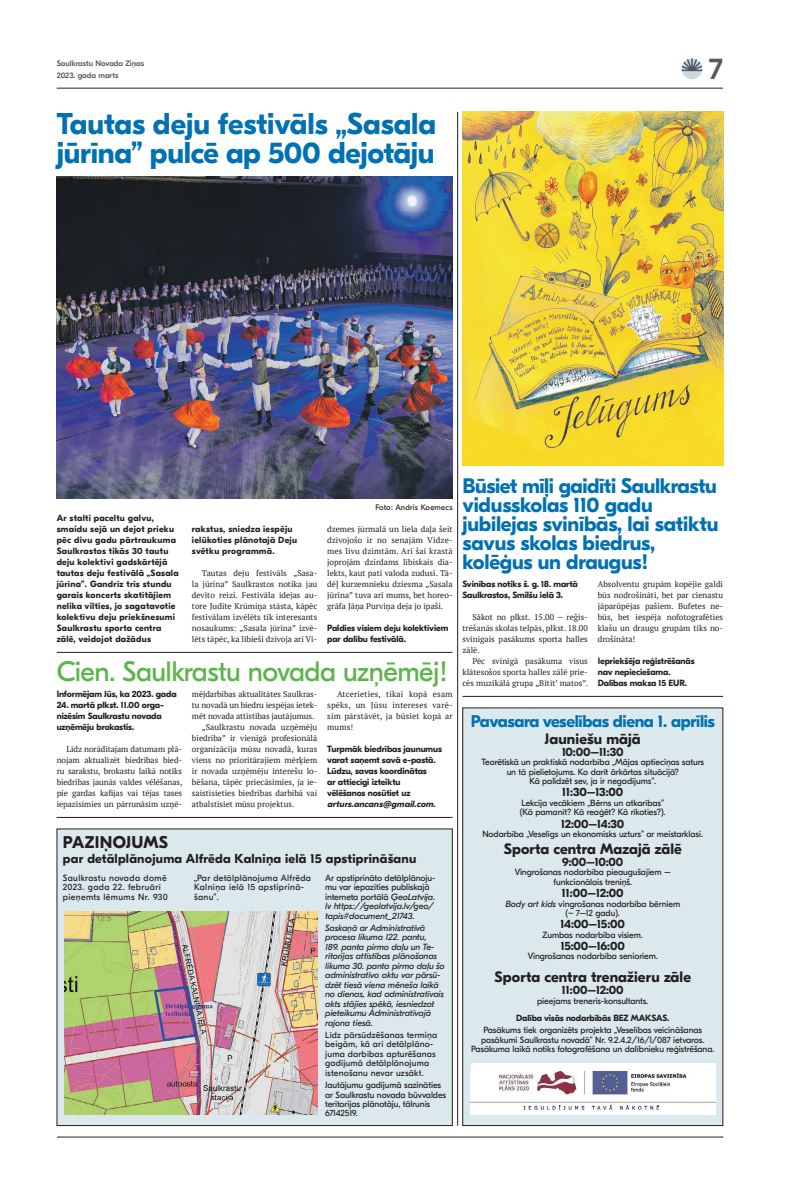
<style>
.page{position:relative;width:794px;height:1191px;background:#fff}
.page>*{position:absolute;margin:0;border:0;box-sizing:border-box;transform-origin:0 0}
.t1{font:700 30px/29px "GT Eesti Pro Display";letter-spacing:-.01em;color:#0071b2}
.t2{font:500 30px "GT Eesti Pro Display";color:#57585a}
.t3{font:28px "GT Eesti Pro Display";letter-spacing:-.02em;color:#5bb54a}
.t4{font:700 21px/19px "GT Eesti Pro Display";letter-spacing:-.01em;color:#0071b2}
.t5{font:700 17px "GT Eesti Pro Display";letter-spacing:-.02em;color:#0071b2}
.t6{font:700 17px "GT Eesti Pro Display";letter-spacing:.02em;color:#231f20}
.t7{font:700 15px "GT Eesti Pro Display";letter-spacing:.01em;color:#231f20}
.t8{font:700 13px "GT Eesti Pro Display";letter-spacing:.02em;color:#231f20}
.t9{font:700 12px "GT Eesti Pro Display";letter-spacing:-.01em;color:#231f20}
.t10{font:9px/9.4px "GT Eesti Pro Display";letter-spacing:-.01em;color:#231f20;text-align:center}
.t11{font:700 9px/11px "GT Eesti Pro Display";letter-spacing:-.01em;color:#231f20}
.t12{font:700 9px/11px "GT Eesti Pro Display";letter-spacing:.03em;color:#231f20}
.t13{font:italic 9px/9.5px "GT Eesti Pro Display";letter-spacing:-.01em;color:#231f20}
.t14{font:9px/9.5px "GT Eesti Pro Display";letter-spacing:.02em;color:#231f20}
.t15{font:9px/9.5px "GT Eesti Pro Display";letter-spacing:.04em;color:#231f20}
.t16{font:9px/9.5px "GT Eesti Pro Display";letter-spacing:.03em;color:#231f20}
.t17{font:italic 700 9px "GT Eesti Pro Display";color:#231f20}
.t18{font:8.3px/11px "PT Serif";color:#231f20;text-align:justify}
.t19{font:500 8px/12px "GT Eesti Pro Display";color:#57585a}
.t20{font:8px "GT Eesti Pro Display";letter-spacing:.02em;color:#231f20}
.s1{font-style:italic}
</style>
<div class="page">
<hr style="left:57px;top:88px;width:666px;height:1px;background:#231f20">
<hr style="left:57px;top:1136px;width:666px;height:1px;background:#231f20">
<svg style="left:681px;top:58px;width:21px;height:21px"></svg>
<svg style="left:681px;top:58px;width:21px;height:13px"></svg>
<hr style="left:462px;top:696px;width:261px;height:1px;background:#231f20">
<hr style="left:57px;top:817px;width:395px;height:1px;background:#231f20">
<hr style="left:57px;top:652px;width:395px;height:1px;background:#231f20">
<hr style="left:457px;top:112px;width:1px;height:1013px;background:#231f20">
<div style="left:463px;top:708px;width:260px;height:417px;background:#dbe9ed"></div>
<div style="left:462px;top:707px;width:261px;height:418px;border:1px solid #231f20"></div>
<img style="left:462px;top:112px;width:261px;height:353px">
<div style="left:471px;top:1063px;width:244px;height:51px;background:#fff"></div>
<img style="left:471px;top:1071px;width:244px;height:39px">
<img style="left:57px;top:176px;width:395px;height:322px">
<div style="left:57px;top:829px;width:395px;height:296px;background:#dbe9ed"></div>
<img style="left:65px;top:911px;width:252px;height:203px">
<p class="t19" style="left:57px;top:58px;width:89px">Saulkrastu Novada Ziņas<br>2023. gada marts</p>
<h1 class="t1" style="left:57px;top:110px;width:381px">Tautas deju festivāls „Sasala jūrīna” pulcē ap 500 dejotāju</h1>
<h1 class="t2" style="left:709px;top:53px;width:16px">7</h1>
<p class="t12" style="left:57px;top:512px;width:123px">Ar stalti paceltu galvu, smaidu sejā un dejot prieku pēc divu gadu pārtraukuma<br>Saulkrastos tikās 30 tautu deju kolektīvi gadskārtējā tautas deju festivālā „Sasala jūrīna”. Gandrīz trīs stundu garais koncerts skatītājiem nelika vilties, jo sagatavotie kolektīvu deju priekšnesumi<br>Saulkrastu sporta centra zālē, veidojot dažādus</p>
<p class="t12" style="left:192px;top:523px;width:107px">rakstus, sniedza iespēju ielūkoties plānotajā Deju svētku programmā.</p>
<p class="t18" style="left:192px;top:567px;width:127px;text-indent:10px">Tautas deju festivāls „Sasa&shy;la jūrīna” Saulkrastos notika jau devīto reizi. Festivāla idejas au&shy;tore Judīte Krūmiņa stāsta, kāpēc festivālam izvēlēts tik interesants nosaukums: „Sasala jūrīna” izvē&shy;lēts tāpēc, ka lībieši dzīvoja arī Vi-</p>
<p class="t20" style="left:375px;top:502px;width:79px">Foto: Andris Koemecs</p>
<p class="t18" style="left:327px;top:523px;width:127px">dzemes jūrmalā un liela daļa šeit dzīvojošo ir no senajām Vidze&shy;mes līvu dzimtām. Arī šai krastā joprojām dzirdams lībiskais dia&shy;lekts, kaut pati valoda zudusi. Tā&shy;dēļ kurzemnieku dziesma „Sasala jūrīna” tuva arī mums, bet horeo&shy;grāfa Jāņa Purviņa deja jo īpaši.</p>
<p class="t11" style="left:327px;top:622px;width:123px">Paldies visiem deju kolektīviem par dalību festivālā.</p>
<h2 class="t3" style="left:57px;top:656px;width:393px">Cien. Saulkrastu novada uzņēmēj!</h2>
<p class="t11" style="left:57px;top:688px;width:121px">Informējam Jūs, ka 2023. gada</p>
<p class="t11" style="left:57px;top:699px;width:109px">24. martā plkst. 11.00 orga&shy;nizēsim Saulkrastu novada uzņēmēju brokastis.</p>
<p class="t18" style="left:57px;top:743px;width:127px;text-indent:10px">Līdz norādītajam datumam plā&shy;nojam aktualizēt biedrības bied&shy;ru sarakstu, brokastu laikā notiks biedrības jaunās valdes vēlēšanas, pie gardas kafijas vai tējas tases iepazīsimies un pārrunāsim uzņē-</p>
<p class="t18" style="left:192px;top:688px;width:127px">mējdarbības aktualitātes Saulkras-</p>
<p class="t18" style="left:192px;top:699px;width:127px">tu novadā un biedru iespējas ietek-</p>
<p class="t18" style="left:192px;top:710px;width:124px">mēt novada attīstības jautājumus.</p>
<p class="t18" style="left:202px;top:721px;width:117px">„Saulkrastu novada uzņēmēju</p>
<p class="t18" style="left:192px;top:732px;width:127px">biedrība” ir vienīgā profesionālā</p>
<p class="t18" style="left:192px;top:743px;width:127px">organizācija mūsu novadā, kuras</p>
<p class="t18" style="left:192px;top:754px;width:127px">viens no prioritārajiem mērķiem</p>
<p class="t18" style="left:192px;top:765px;width:127px">ir novada uzņēmēju interešu lo-</p>
<p class="t18" style="left:192px;top:776px;width:127px">bēšana, tāpēc priecāsimies, ja ie-</p>
<p class="t18" style="left:192px;top:787px;width:127px">saistīsieties biedrības darbībā vai</p>
<p class="t18" style="left:192px;top:798px;width:104px">atbalstīsiet mūsu projektus.</p>
<p class="t18" style="left:327px;top:688px;width:127px;text-indent:10px">Atcerieties, tikai kopā esam spēks, un Jūsu intereses varē&shy;sim pārstāvēt, ja būsiet kopā ar mums!</p>
<p class="t11" style="left:327px;top:743px;width:116px">Turpmāk biedrības jaunumus varat saņemt savā e-pastā.<br>Lūdzu, savas koordinātas<br>ar attiecīgi izteiktu<br>vēlēšanos nosūtiet uz</p>
<p class="t17" style="left:327px;top:798px;width:112px">arturs.ancans@gmail.com.</p>
<h3 class="t6" style="left:63px;top:832px;width:107px">PAZIŅOJUMS</h3>
<h3 class="t8" style="left:63px;top:851px;width:355px">par detālplānojuma Alfrēda Kalniņa ielā 15 apstiprināšanu</h3>
<p class="t15" style="left:63px;top:873px;width:106px">Saulkrastu novada domē<br>2023. gada 22. februārī pieņemts lēmums Nr. 930</p>
<p class="t16" style="left:194px;top:873px;width:119px">„Par detālplānojuma Alfrēda<br>Kalniņa ielā 15 apstiprinā&shy;šanu”.</p>
<p class="t10" style="left:325px;top:873px;width:112px;text-align:left">Ar apstiprināto detālplānoju&shy;mu var iepazīties publiskajā interneta portālā <span class="s1">ĢeoLatvija. lv https://geolatvija.lv/geo/ tapis#document_21743.</span></p>
<p class="t13" style="left:325px;top:923px;width:121px">Saskaņā ar Administratīvā procesa likuma 122. pantu,<br>189. panta pirmo daļu un Te&shy;ritorijas attīstības plānošanas likuma 30. panta pirmo daļu šo administratīvo aktu var pārsū&shy;dzēt tiesā viena mēneša laikā no dienas, kad administratīvais akts stājies spēkā, iesniedzot pieteikumu Administratīvajā rajona tiesā.</p>
<p class="t14" style="left:325px;top:1030px;width:114px">Līdz pārsūdzēšanas termiņa beigām, kā arī detālplāno&shy;juma darbības apturēšanas gadījumā detālplānojuma īstenošanu nevar uzsākt.</p>
<p class="t10" style="left:325px;top:1080px;width:123px;text-align:left">Jautājumu gadījumā sazināties ar Saulkrastu novada būvvaldes teritorijas plānotāju, tālrunis<br>67142519.</p>
<h3 class="t4" style="left:462px;top:476px;width:258px">Būsiet mīļi gaidīti Saulkrastu vidusskolas 110 gadu jubilejas svinībās, lai satiktu savus skolas biedrus, kolēģus un draugus!</h3>
<p class="t11" style="left:462px;top:578px;width:117px">Svinības notiks š. g. 18. martā<br>Saulkrastos, Smilšu ielā 3.</p>
<p class="t18" style="left:462px;top:611px;width:127px;text-indent:10px">Sākot no plkst. 15.00 – reģis&shy;trēšanās skolas telpās, plkst. 18.00 svinīgais pasākums sporta halles zālē.</p>
<p class="t18" style="left:462px;top:655px;width:127px;text-indent:10px">Pēc svinīgā pasākuma visus klātesošos sporta halles zālē prie&shy;cēs muzikālā grupa „Bitīt’ matos”.</p>
<p class="t18" style="left:598px;top:578px;width:127px">Absolventu grupām kopējie galdi būs nodrošināti, bet par cienastu jāparūpējas pašiem. Bufetes ne&shy;būs, bet iespēja nofotografēties klašu un draugu grupām tiks no&shy;drošināta!</p>
<p class="t11" style="left:598px;top:655px;width:98px">Iepriekšēja reģistrēšanās nav nepieciešama.</p>
<p class="t11" style="left:598px;top:677px;width:91px">Dalības maksa 15 EUR.</p>
<h3 class="t5" style="left:471px;top:711px;width:245px">Pavasara veselības diena 1. aprīlis</h3>
<h3 class="t7" style="left:545px;top:730px;width:97px">Jauniešu mājā</h3>
<h3 class="t9" style="left:562px;top:745px;width:63px">10:00–11:30</h3>
<p class="t10" style="left:481px;top:758px;width:224px">Teorētiskā un praktiskā nodarbība „Mājas aptieciņas saturs un tā pielietojums. Ko darīt ārkārtas situācijā?<br>Kā palīdzēt sev, ja ir negadījums”.</p>
<h3 class="t9" style="left:562px;top:785px;width:62px">11:30–13:00</h3>
<p class="t10" style="left:520px;top:798px;width:147px;text-align:left">Lekcija vecākiem „Bērns un atkarības” (Kā pamanīt? Kā reaģēt? Kā rīkoties?).</p>
<h3 class="t9" style="left:561px;top:816px;width:65px">12:00–14:30</h3>
<p class="t10" style="left:482px;top:829px;width:222px">Nodarbība „Veselīgs un ekonomisks uzturs” ar meistarklasi.</p>
<h3 class="t7" style="left:504px;top:840px;width:180px">Sporta centra Mazajā zālē</h3>
<h3 class="t9" style="left:562px;top:855px;width:63px">9:00–10:00</h3>
<p class="t10" style="left:514px;top:868px;width:158px">Vingrošanas nodarbība pieaugušajiem – funkcionālais treniņš.</p>
<h3 class="t9" style="left:562px;top:886px;width:63px">11:00–12:00</h3>
<p class="t10" style="left:505px;top:899px;width:176px"><span class="s1">Body art kids</span> vingrošanas nodarbība bērniem (~ 7–12 gadu).</p>
<h3 class="t9" style="left:560px;top:917px;width:66px">14:00–15:00</h3>
<p class="t10" style="left:542px;top:930px;width:102px">Zumbas nodarbība visiem.</p>
<h3 class="t9" style="left:560px;top:939px;width:66px">15:00–16:00</h3>
<p class="t10" style="left:527px;top:951px;width:132px">Vingrošanas nodarbība senioriem.</p>
<h3 class="t7" style="left:494px;top:968px;width:198px">Sporta centra trenažieru zāle</h3>
<h3 class="t9" style="left:562px;top:983px;width:63px">11:00–12:00</h3>
<p class="t10" style="left:537px;top:996px;width:113px">pieejams treneris-konsultants.</p>
<p class="t11" style="left:516px;top:1012px;width:155px">Dalība visās nodarbībās BEZ MAKSAS.</p>
<p class="t10" style="left:471px;top:1026px;width:245px">Pasākums tiek organizēts projekta „Veselības veicināšanas pasākumi Saulkrastu novadā” Nr. 9.2.4.2/16/I/087 ietvaros.<br>Pasākuma laikā notiks fotografēšana un dalībnieku reģistrēšana.</p>
</div>
